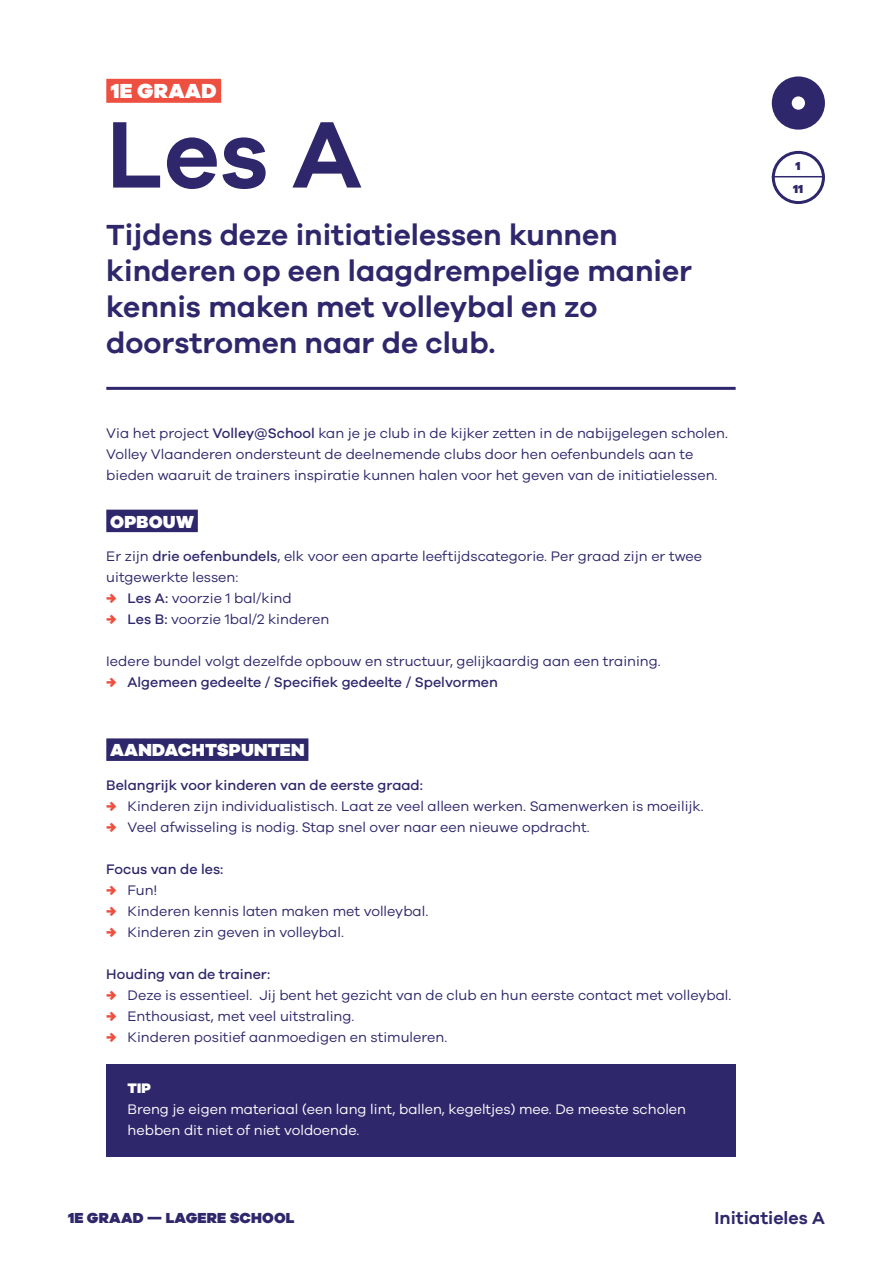
<style>
.page{position:relative;width:893px;height:1263px;background:#fff}
.page>*{position:absolute;margin:0;border:0;box-sizing:border-box;transform-origin:0 0}
.t1{font:600 97.5px "Galano Grotesque";color:#2e276b}
.t2{font:600 30px/36px "Galano Grotesque";color:#2e276b}
.t3{font:900 21px "Galano Grotesque";letter-spacing:.01em;color:#fff}
.t4{font:900 18px "Galano Grotesque";letter-spacing:.01em;color:#fff}
.t5{font:600 18px "Galano Grotesque";color:#2e276b}
.t6{font:900 15px "Galano Grotesque";letter-spacing:.01em;color:#2e276b}
.t7{font:14.25px/21px "Galano Grotesque";color:#2e276b}
.t8{font:500 14.25px "Galano Grotesque";color:#2e276b}
.t9{font:14.25px/21px "Galano Grotesque";color:#fff}
.t10{font:900 14.25px "Galano Grotesque";color:#fff}
.t11{font:900 12px/22.8px "Galano Grotesque";color:#2e276b}
.s1{font-weight:500}
.s2{font-weight:900;color:#ed4f40}
</style>
<div class="page">
<div style="left:772px;top:76px;width:53px;height:54px;background:#2e276b;border-radius:50%"></div>
<div style="left:792px;top:96px;width:13px;height:14px;background:#fff;border-radius:50%"></div>
<div style="left:772px;top:151px;width:53px;height:53px;border:3px solid #2e276b;border-radius:50%"></div>
<hr style="left:772px;top:176px;width:53px;height:1px;background:#2e276b">
<div style="left:106px;top:79px;width:115px;height:24px;background:#ed4f40"></div>
<hr style="left:106px;top:387px;width:630px;height:3px;background:#2e276b">
<div style="left:106px;top:510px;width:92px;height:22px;background:#2e276b"></div>
<div style="left:106px;top:738px;width:202px;height:23px;background:#2e276b"></div>
<div style="left:106px;top:1064px;width:630px;height:93px;background:#2e276b"></div>
<h3 class="t3" style="left:111px;top:77px;width:107px">1E GRAAD</h3>
<h1 class="t1" style="left:106px;top:95px;width:257px">Les A</h1>
<h2 class="t2" style="left:106px;top:216px;width:587px">Tijdens deze initiatielessen kunnen kinderen op een laagdrempelige manier kennis maken met volleybal en zo doorstromen naar de club.</h2>
<p class="t7" style="left:106px;top:422px;width:623px">Via het project <span class="s1">Volley@School</span> kan je je club in de kijker zetten in de nabijgelegen scholen.<br>Volley Vlaanderen ondersteunt de deelnemende clubs door hen oefenbundels aan te bieden waaruit de trainers inspiratie kunnen halen voor het geven van de initiatielessen.</p>
<p class="t4" style="left:110px;top:510px;width:85px">OPBOUW</p>
<p class="t7" style="left:106px;top:546px;width:597px">Er zijn <span class="s1">drie oefenbundels</span>, elk voor een aparte leeftijdscategorie. Per graad zijn er twee uitgewerkte lessen:</p>
<p class="t7" style="left:106px;top:588px;width:187px"><span class="s2">→</span> <span class="s1">Les A:</span> voorzie 1 bal/kind</p>
<p class="t7" style="left:106px;top:609px;width:225px"><span class="s2">→</span> <span class="s1">Les B:</span> voorzie 1bal/2 kinderen</p>
<p class="t7" style="left:106px;top:651px;width:556px">Iedere bundel volgt dezelfde opbouw en structuur, gelijkaardig aan een training.</p>
<p class="t8" style="left:106px;top:674px;width:393px"><span class="s2">→</span> Algemeen gedeelte / Specifiek gedeelte / Spelvormen</p>
<p class="t4" style="left:110px;top:739px;width:196px">AANDACHTSPUNTEN</p>
<p class="t8" style="left:106px;top:777px;width:318px">Belangrijk voor kinderen van de eerste graad:</p>
<p class="t7" style="left:106px;top:795px;width:599px"><span class="s2">→</span> Kinderen zijn individualistisch. Laat ze veel alleen werken. Samenwerken is moeilijk.</p>
<p class="t7" style="left:106px;top:816px;width:485px"><span class="s2">→</span> Veel afwisseling is nodig. Stap snel over naar een nieuwe opdracht.</p>
<p class="t8" style="left:106px;top:861px;width:119px">Focus van de les:</p>
<p class="t7" style="left:106px;top:879px;width:53px"><span class="s2">→</span> Fun!</p>
<p class="t7" style="left:106px;top:900px;width:323px"><span class="s2">→</span> Kinderen kennis laten maken met volleybal.</p>
<p class="t7" style="left:106px;top:921px;width:239px"><span class="s2">→</span> Kinderen zin geven in volleybal.</p>
<p class="t8" style="left:106px;top:966px;width:165px">Houding van de trainer:</p>
<p class="t7" style="left:106px;top:984px;width:627px"><span class="s2">→</span> Deze is essentieel. Jij bent het gezicht van de club en hun eerste contact met volleybal.</p>
<p class="t7" style="left:106px;top:1005px;width:249px"><span class="s2">→</span> Enthousiast, met veel uitstraling.</p>
<p class="t7" style="left:106px;top:1026px;width:342px"><span class="s2">→</span> Kinderen positief aanmoedigen en stimuleren.</p>
<p class="t10" style="left:128px;top:1079px;width:25px">TIP</p>
<p class="t9" style="left:128px;top:1099px;width:560px">Breng je eigen materiaal (een lang lint, ballen, kegeltjes) mee. De meeste scholen hebben dit niet of niet voldoende.</p>
<p class="t11" style="left:793px;top:154px;width:12px">1<br>11</p>
<p class="t6" style="left:68px;top:1208px;width:228px">1E GRAAD — LAGERE SCHOOL</p>
<p class="t5" style="left:715px;top:1206px;width:112px">Initiatieles A</p>
</div>
